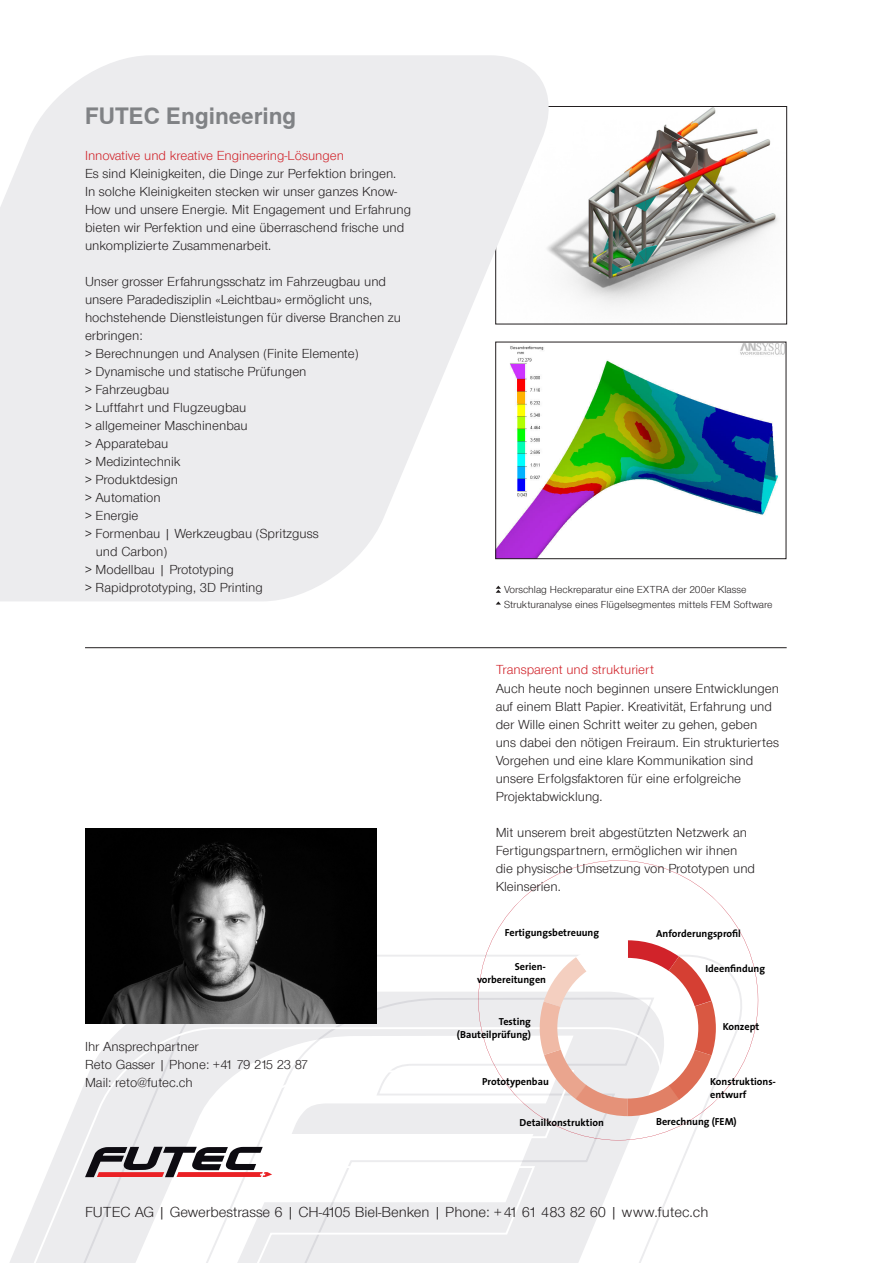
<style>
.page{position:relative;width:893px;height:1263px;background:#fff}
.page>*{position:absolute;margin:0;border:0;box-sizing:border-box;transform-origin:0 0}
.t1{font:22.5px "Sans";color:#808285}
.t2{font:300 15px "Sans";color:#231f20}
.t3{font:300 13.5px/18px "Sans";color:#231f20}
.t4{font:300 13.5px "Sans";color:#d1232a}
.t5{font:300 10.5px "Sans";color:#231f20}
.t6{font:700 10.2px/12.3px "The Sans";color:#000;text-align:right}
</style>
<div class="page">
<img style="left:561px;top:108px;width:218px;height:198px">
<div style="left:495px;top:106px;width:292px;height:218px;border:1px solid #231f20"></div>
<svg style="left:85px;top:954px;width:607px;height:231px"></svg>
<svg style="left:173px;top:996px;width:305px;height:30px;background:#e1e1e3"></svg>
<svg style="left:10px;top:1026px;width:663px;height:237px"></svg>
<svg style="left:93px;top:1068px;width:482px;height:195px"></svg>
<svg style="left:0;top:55px;width:561px;height:546px;fill:#ececee"></svg>
<svg style="left:85px;top:1147px;width:187px;height:30px"></svg>
<img style="left:497px;top:344px;width:287px;height:213px">
<div style="left:495px;top:342px;width:291px;height:217px;border:1px solid #231f20"></div>
<hr style="left:85px;top:647px;width:702px;height:1px;background:#231f20">
<svg style="left:496px;top:586px;width:5px;height:7px"></svg>
<svg style="left:496px;top:601px;width:5px;height:4px"></svg>
<img style="left:85px;top:828px;width:291px;height:195px">
<svg style="left:478px;top:860px;width:280px;height:280px"></svg>
<svg style="left:538px;top:940px;width:178px;height:176px"></svg>
<p class="t1" style="left:85px;top:102px;width:213px">FUTEC Engineering</p>
<p class="t4" style="left:85px;top:148px;width:260px">Innovative und kreative Engineering-Lösungen</p>
<p class="t3" style="left:85px;top:164px;width:328px">Es sind Kleinigkeiten, die Dinge zur Perfektion bringen.<br>In solche Kleinigkeiten stecken wir unser ganzes Know-How und unsere Energie. Mit Engagement und Erfahrung bieten wir Perfektion und eine überraschend frische und unkomplizierte Zusammenarbeit.</p>
<p class="t3" style="left:85px;top:272px;width:318px">Unser grosser Erfahrungsschatz im Fahrzeugbau und unsere Paradedisziplin «Leichtbau» ermöglicht uns, hochstehende Dienstleistungen für diverse Branchen zu erbringen:</p>
<p class="t3" style="left:85px;top:344px;width:275px">&gt; Berechnungen und Analysen (Finite Elemente)</p>
<p class="t3" style="left:85px;top:362px;width:223px">&gt; Dynamische und statische Prüfungen</p>
<p class="t3" style="left:85px;top:380px;width:86px">&gt; Fahrzeugbau</p>
<p class="t3" style="left:85px;top:398px;width:163px">&gt; Luftfahrt und Flugzeugbau</p>
<p class="t3" style="left:85px;top:416px;width:164px">&gt; allgemeiner Maschinenbau</p>
<p class="t3" style="left:85px;top:434px;width:85px">&gt; Apparatebau</p>
<p class="t3" style="left:85px;top:452px;width:97px">&gt; Medizintechnik</p>
<p class="t3" style="left:85px;top:470px;width:94px">&gt; Produktdesign</p>
<p class="t3" style="left:85px;top:488px;width:77px">&gt; Automation</p>
<p class="t3" style="left:85px;top:506px;width:55px">&gt; Energie</p>
<p class="t3" style="left:85px;top:524px;width:235px">&gt; Formenbau | Werkzeugbau (Spritzguss</p>
<p class="t3" style="left:96px;top:542px;width:73px">und Carbon)</p>
<p class="t3" style="left:85px;top:560px;width:150px">&gt; Modellbau | Prototyping</p>
<p class="t3" style="left:85px;top:578px;width:179px">&gt; Rapidprototyping, 3D Printing</p>
<p class="t3" style="left:85px;top:1037px;width:115px">Ihr Ansprechpartner</p>
<p class="t3" style="left:85px;top:1055px;width:225px">Reto Gasser | Phone: +41 79 215 23 87</p>
<p class="t3" style="left:85px;top:1073px;width:109px">Mail: reto@futec.ch</p>
<p class="t5" style="left:504px;top:583px;width:244px">Vorschlag Heckreparatur eine EXTRA der 200er Klasse</p>
<p class="t5" style="left:504px;top:598px;width:270px">Strukturanalyse eines Flügelsegmentes mittels FEM Software</p>
<p class="t4" style="left:496px;top:662px;width:160px">Transparent und strukturiert</p>
<p class="t3" style="left:496px;top:679px;width:285px">Auch heute noch beginnen unsere Entwicklungen auf einem Blatt Papier. Kreativität, Erfahrung und der Wille einen Schritt weiter zu gehen, geben uns dabei den nötigen Freiraum. Ein strukturiertes Vorgehen und eine klare Kommunikation sind unsere Erfolgsfaktoren für eine erfolgreiche Projektabwicklung.</p>
<p class="t3" style="left:496px;top:823px;width:261px">Mit unserem breit abgestützten Netzwerk an Fertigungspartnern, ermöglichen wir ihnen die physische Umsetzung von Prototypen und Kleinserien.</p>
<p class="t6" style="left:505px;top:926px;width:96px">Fertigungsbetreuung</p>
<p class="t6" style="left:656px;top:927px;width:86px">Anforderungsprofil</p>
<p class="t6" style="left:477px;top:960px;width:71px">Serien&shy;vorbereitungen</p>
<p class="t6" style="left:705px;top:962px;width:61px">Ideenfindung</p>
<p class="t6" style="left:457px;top:1015px;width:76px">Testing (Bauteilprüfung)</p>
<p class="t6" style="left:482px;top:1075px;width:68px">Prototypenbau</p>
<p class="t6" style="left:723px;top:1020px;width:38px">Konzept</p>
<p class="t6" style="left:710px;top:1075px;width:67px;text-align:left">Konstruktions&shy;entwurf</p>
<p class="t6" style="left:520px;top:1116px;width:86px">Detailkonstruktion</p>
<p class="t6" style="left:656px;top:1115px;width:82px">Berechnung (FEM)</p>
<p class="t2" style="left:85px;top:1203px;width:625px">FUTEC AG | Gewerbestrasse 6 | CH-4105 Biel-Benken | Phone: +41 61 483 82 60 | www.futec.ch</p>
</div>
